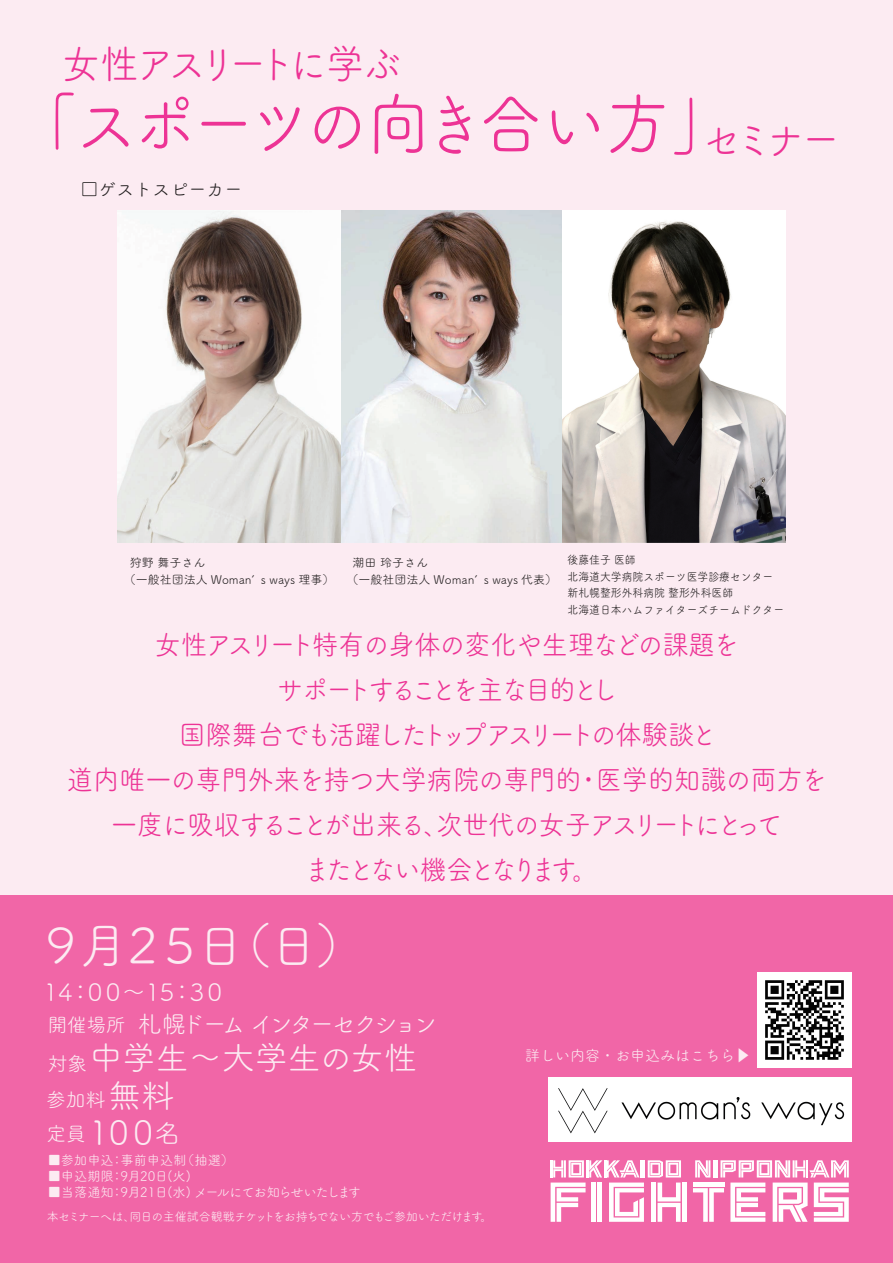
<style>
.page{position:relative;width:893px;height:1263px;background:#fcebf2}
.page>*{position:absolute;margin:0;border:0;box-sizing:border-box;transform-origin:0 0}
.t1{font:68.7px "Tsuku A Rd Gothic Std R";letter-spacing:-.1em;color:#ed3395;scale:.94 1}
.t2{font:49.65px "Tsuku A Rd Gothic Std R";letter-spacing:-.2em;color:#fcebf2}
.t3{font:40.65px "Tsuku A Rd Gothic Std R";letter-spacing:-.17em;color:#ed3395;scale:.94 1}
.t4{font:33.6px "Tsuku A Rd Gothic Std R";color:#fcebf2}
.t5{font:33px "Tsuku A Rd Gothic Std R";color:#fcebf2}
.t6{font:27.9px/45px "Tsuku A Rd Gothic Std R";letter-spacing:-.05em;color:#ed3395;text-align:center;scale:.94 1}
.t7{font:24px/32.2px "Tsuku A Rd Gothic Std R";letter-spacing:-.175em;color:#fcebf2}
.t8{font:19.8px "Tsuku A Rd Gothic Std R";color:#fcebf2}
.t9{font:19.5px "Tsuku A Rd Gothic Std R";color:#fcebf2}
.t10{font:18px "Tsuku A Rd Gothic Std R";color:#231f20}
.t11{font:15px "Tsuku A Rd Gothic Std R";color:#fcebf2}
.t12{font:13.2px "Tsuku A Rd Gothic Std R";letter-spacing:-.01em;color:#fcebf2}
.t13{font:13.2px "Tsuku A Rd Gothic Std R";letter-spacing:-.075em;color:#fcebf2}
.t14{font:12px/17.1px "Tsuku A Rd Gothic Std R";color:#231f20}
.t15{font:12px "Tsuku A Rd Gothic Std R";letter-spacing:-.07em;color:#fcebf2}
.t16{font:11.55px/16.8px "Tsuku A Rd Gothic Std R";color:#231f20;scale:.94 1}
.s1{font-size:41.55px}
.s2{font-size:19.8px}
.s3{font-size:33px}
.s4{font-size:26.4px}
.s5{font-family:"Koz Go Pr 6 N"}
</style>
<div class="page">
<img style="left:117px;top:211px;width:669px;height:332px">
<div style="left:0;top:895px;width:893px;height:368px;background:#f166a7"></div>
<img style="left:549px;top:1078px;width:303px;height:63px">
<hr style="left:682px;top:1182px;width:4px;height:40px;background:#fff">
<svg style="left:693px;top:1160px;width:156px;height:62px"></svg>
<svg style="left:551px;top:1160px;width:130px;height:62px"></svg>
<img style="left:757px;top:973px;width:94px;height:94px">
<h3 class="t3" style="left:62px;top:33px;width:362px">女性アスリートに学ぶ</h3>
<h1 class="t1" style="left:13px;top:72px;width:881px">「スポーツの向き合い方」<span class="s1">セミナー</span></h1>
<p class="t10" style="left:80px;top:176px;width:164px">□ゲストスピーカー</p>
<p class="t14" style="left:124px;top:554px;width:212px;line-height:16.5px;text-indent:6px">狩野 舞子さん<br>（一般社団法人 Womanʼ s ways 理事）</p>
<p class="t14" style="left:347px;top:553px;width:212px;text-indent:6px">潮田 玲子さん<br>（一般社団法人 Womanʼ s ways 代表）</p>
<p class="t16" style="left:568px;top:550px;width:232px">後藤佳子 医師<br>北海道大学病院スポーツ医学診療センター新札幌整形外科病院 整形外科医師<br>北海道日本ハムファイターズチームドクター</p>
<p class="t6" style="left:67px;top:620px;width:810px">女性アスリート特有の身体の変化や生理などの課題を<br>サポートすることを主な目的とし<br>国際舞台でも活躍したトップアスリートの体験談と<br>道内唯一の専門外来を持つ大学病院の専門的・医学的知識の両方を一度に吸収することが出来る、次世代の女子アスリートにとって<br>またとない機会となります。</p>
<h2 class="t2" style="left:36px;top:908px;width:330px">９月２５日（日）</h2>
<p class="t7" style="left:138px;top:974px;width:301px;text-indent:-99px">１４：００～１５：３０<br>札幌ドーム インターセクション</p>
<p class="t9" style="left:48px;top:1010px;width:79px">開催場所</p>
<p class="t5" style="left:48px;top:1033px;width:371px"><span class="s2">対象</span>中学生～大学生の女性</p>
<p class="t8" style="left:46px;top:1084px;width:130px">参加料<span class="s3">無料</span></p>
<p class="t4" style="left:46px;top:1107px;width:136px"><span class="s2">定員</span>１００<span class="s4">名</span></p>
<p class="t12" style="left:48px;top:1150px;width:188px">■参加申込：事前申込制（抽選）</p>
<p class="t12" style="left:48px;top:1166px;width:145px">■申込期限：9月20日(火)</p>
<p class="t13" style="left:48px;top:1182px;width:315px">■当落通知：9月21日(水) メールにてお知らせいたします</p>
<p class="t15" style="left:47px;top:1208px;width:447px">本セミナーへは、同日の主催試合観戦チケットをお持ちでない方でもご参加いただけます。</p>
<p class="t11" style="left:525px;top:1044px;width:226px">詳しい内容・お申込みはこちら<span class="s5">▶</span></p>
</div>
